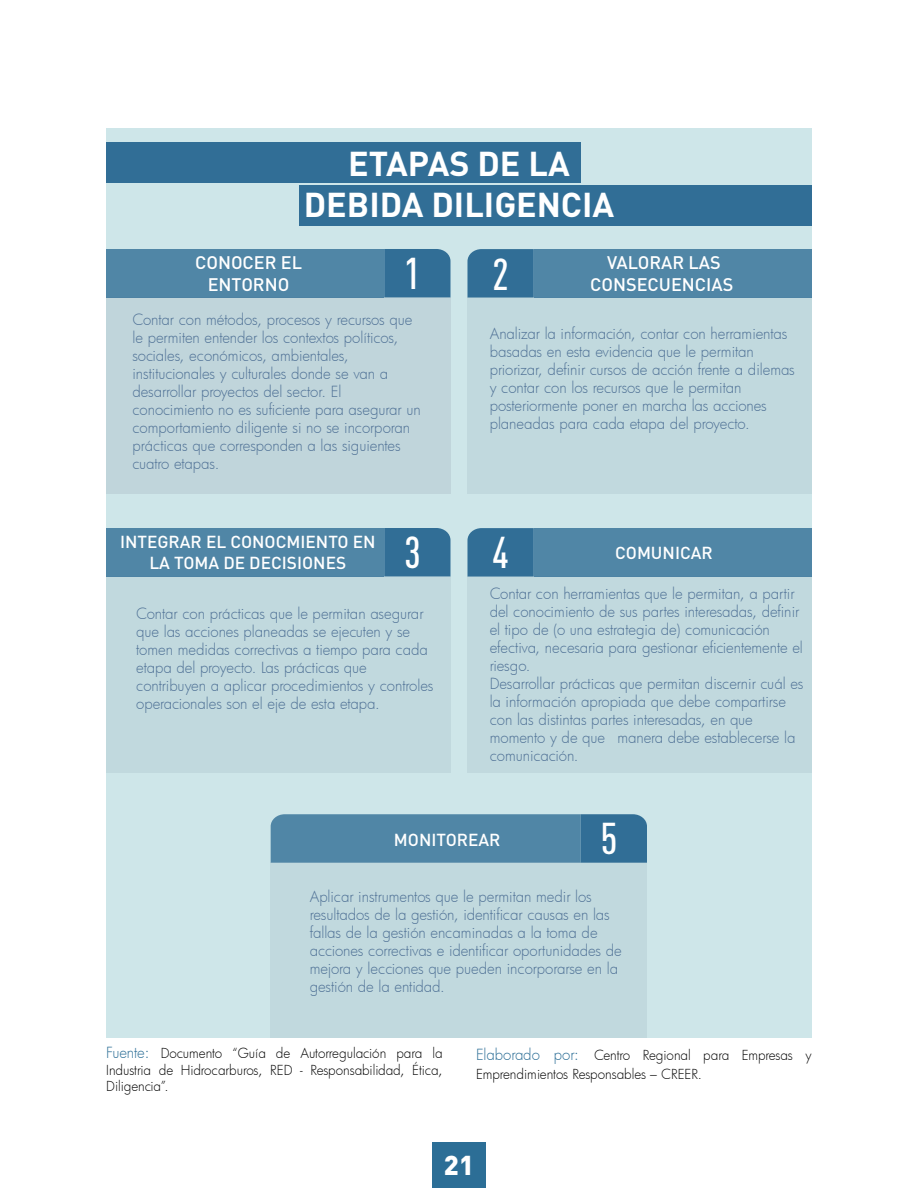
<style>
.page{position:relative;width:918px;height:1188px;background:#fff}
.page>*{position:absolute;margin:0;border:0;box-sizing:border-box;transform-origin:0 0}
.t1{font:500 condensed 43.95px "DIN Pro";color:#fff}
.t2{font:700 34.05px/41px "DIN Pro";color:#fff;text-align:center}
.t3{font:900 27px "DIN Pro";color:#fff}
.t4{font:500 18px/21.6px "DIN Pro";color:#fff;text-align:center}
.t5{font:500 17.25px/20.5px "DIN Pro";color:#fff;text-align:center}
.t6{font:300 15px/18px "Futura";letter-spacing:-.005em;color:#4e7095}
.t7{font:300 13.5px/16.2px "Futura";letter-spacing:-.005em;color:#000;text-align:justify}
.s1{font-size:15px;color:#2c6e96}
</style>
<div class="page">
<div style="left:432px;top:1142px;width:54px;height:46px;background:#2c6e96"></div>
<div style="left:106px;top:128px;width:706px;height:909px;background:linear-gradient(to right,#c7dfe3,#c5dde1)"></div>
<div style="left:106px;top:142px;width:475px;height:41px;background:#316e96"></div>
<div style="left:299px;top:185px;width:513px;height:41px;background:#316e96"></div>
<div style="left:106px;top:297px;width:345px;height:196px;background:#c0d5db"></div>
<div style="left:384px;top:528px;width:67px;height:48px;background:#316e96"></div>
<div style="left:106px;top:528px;width:278px;height:49px;background:#5086a6"></div>
<div style="left:384px;top:249px;width:67px;height:48px;background:#316e96"></div>
<div style="left:106px;top:249px;width:278px;height:49px;background:#5086a6"></div>
<svg style="left:467px;top:528px;width:67px;height:49px;background:#367198"></svg>
<div style="left:534px;top:528px;width:278px;height:49px;background:#5086a6"></div>
<svg style="left:271px;top:814px;width:376px;height:49px;background:#4c83a4"></svg>
<svg style="left:467px;top:249px;width:67px;height:49px;background:#367198"></svg>
<div style="left:534px;top:249px;width:278px;height:49px;background:#5086a6"></div>
<h2 class="t2" style="left:304px;top:142px;width:312px">ETAPAS DE LA<br>DEBIDA DILIGENCIA</h2>
<p class="t4" style="left:195px;top:251px;width:109px">CONOCER EL<br>ENTORNO</p>
<h1 class="t1" style="left:404px;top:247px;width:18px">1</h1>
<p class="t6" style="left:132px;top:310px;width:290px">Contar con métodos, procesos y recursos que le permiten entender los contextos políticos, sociales, económicos, ambientales, institucionales y culturales donde se van a desarrollar proyectos del sector. El conocimiento no es suficiente para asegurar un comportamiento diligente si no se incorporan prácticas que corresponden a las siguientes cuatro etapas.</p>
<h1 class="t1" style="left:492px;top:248px;width:18px">2</h1>
<p class="t4" style="left:607px;top:251px;width:115px">VALORAR LAS</p>
<p class="t4" style="left:590px;top:273px;width:145px">CONSECUENCIAS</p>
<p class="t6" style="left:490px;top:324px;width:307px">Analizar la información, contar con herramientas basadas en esta evidencia que le permitan priorizar, definir cursos de acción frente a dilemas y contar con los recursos que le permitan posteriormente poner en marcha las acciones planeadas para cada etapa del proyecto.</p>
<p class="t5" style="left:120px;top:531px;width:257px">INTEGRAR EL CONOCMIENTO EN<br>LA TOMA DE DECISIONES</p>
<h1 class="t1" style="left:492px;top:526px;width:18px">4</h1>
<p class="t5" style="left:615px;top:541px;width:99px">COMUNICAR</p>
<h1 class="t1" style="left:404px;top:526px;width:18px">3</h1>
<p class="t6" style="left:136px;top:605px;width:299px">Contar con prácticas que le permitan asegurar que las acciones planeadas se ejecuten y se tomen medidas correctivas a tiempo para cada etapa del proyecto. Las prácticas que contribuyen a aplicar procedimientos y controles operacionales son el eje de esta etapa.</p>
<p class="t6" style="left:490px;top:585px;width:315px">Contar con herramientas que le permitan, a partir del conocimiento de sus partes interesadas, definir el tipo de (o una estrategia de) comunicación efectiva, necesaria para gestionar eficientemente el riesgo.<br>Desarrollar prácticas que permitan discernir cuál es la información apropiada que debe compartirse con las distintas partes interesadas, en que momento y de que manera debe establecerse la comunicación.</p>
<p class="t5" style="left:394px;top:829px;width:108px">MONITOREAR</p>
<h1 class="t1" style="left:601px;top:813px;width:18px">5</h1>
<p class="t6" style="left:310px;top:887px;width:314px">Aplicar instrumentos que le permitan medir los resultados de la gestión, identificar causas en las fallas de la gestión encaminadas a la toma de acciones correctivas e identificar oportunidades de mejora y lecciones que pueden incorporarse en la gestión de la entidad.</p>
<p class="t7" style="left:106px;top:1045px;width:338px"><span class="s1">Fuente:</span> Documento “Guía de Autorregulación para la Industria de Hidrocarburos, RED - Responsabilidad, Ética, Diligencia”.</p>
<p class="t7" style="left:476px;top:1044px;width:337px;line-height:19.8px"><span class="s1">Elaborado por:</span> Centro Regional para Empresas y<br>Emprendimientos Responsables – CREER.</p>
<h3 class="t3" style="left:444px;top:1147px;width:32px">21</h3>
</div>
